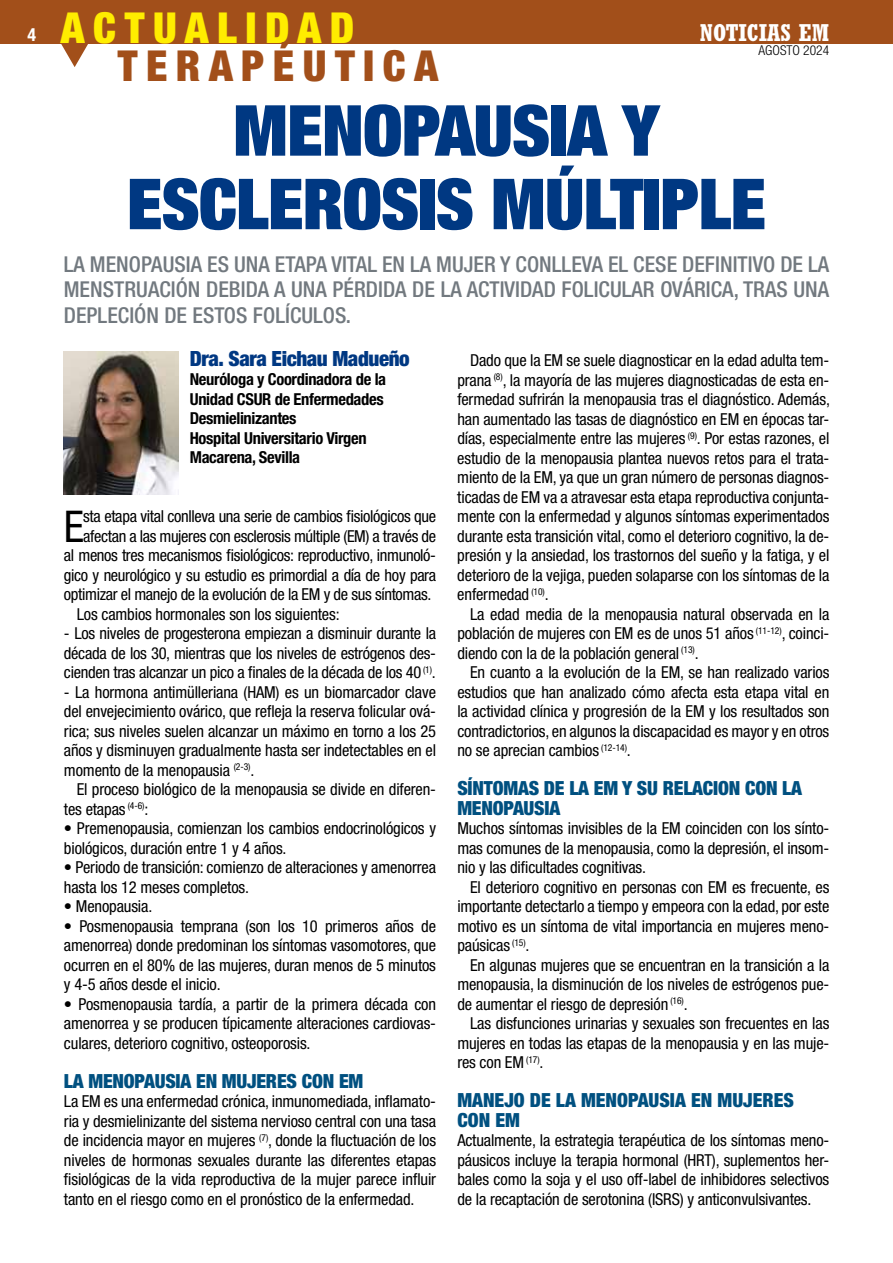
<style>
.page{position:relative;width:893px;height:1263px;background:#fff}
.page>*{position:absolute;margin:0;border:0;box-sizing:border-box;transform-origin:0 0}
.t1{font:900 expanded 70.5px/73.5px "Helvetica Neue";letter-spacing:-.01em;color:#003882;text-align:center}
.t2{font:condensed 43.8px "Helvetica Neue";color:#000}
.t3{font:900 condensed 42.75px "Helvetica Neue";letter-spacing:.2em;color:#a24f1a}
.t4{font:900 condensed 42.75px "Helvetica Neue";letter-spacing:.2em;color:#ffed00}
.t5{font:700 condensed 24px "Rockwell";color:#fff}
.t6{font:500 condensed 21.9px/25.5px "Helvetica Neue";color:#72797f;text-align:justify}
.t7{font:900 condensed 21px "Helvetica Neue";letter-spacing:-.02em;color:#003882}
.t8{font:900 condensed 19.5px/19.5px "Helvetica Neue";letter-spacing:-.01em;color:#005080}
.t9{font:700 condensed 18px "Helvetica Neue";color:#fff}
.t10{font:condensed 16.5px/19.5px "Helvetica Neue";letter-spacing:-.01em;color:#000;text-align:justify}
.t11{font:700 condensed 16.5px/19.5px "Helvetica Neue";letter-spacing:-.02em;color:#000}
.t12{font:300 condensed 13.5px "Helvetica Neue";color:#000}
.s1{font-family:"Helvetica Neue";font-size:18px}
</style>
<div class="page">
<img style="left:64px;top:352px;width:114px;height:142px">
<div style="left:0;top:0;width:893px;height:44px;background:#a24f1a"></div>
<svg style="left:61px;top:44px;width:27px;height:23px"></svg>
<h3 class="t4" style="left:61px;top:2px;width:295px">ACTUALIDAD</h3>
<p class="t9" style="left:27px;top:23px;width:10px">4</p>
<h3 class="t5" style="left:700px;top:19px;width:159px">NOTICIAS EM <span class="s1">4</span></h3>
<h3 class="t3" style="left:118px;top:39px;width:322px">TERAPÉUTICA</h3>
<p class="t12" style="left:758px;top:42px;width:72px">AGOSTO 2024</p>
<h1 class="t1" style="left:127px;top:92px;width:640px">MENOPAUSIA Y<br>ESCLEROSIS MÚLTIPLE</h1>
<h3 class="t6" style="left:64px;top:251px;width:767px">LA MENOPAUSIA ES UNA ETAPA VITAL EN LA MUJER Y CONLLEVA EL CESE DEFINITIVO DE LA MENSTRUACIÓN DEBIDA A UNA PÉRDIDA DE LA ACTIVIDAD FOLICULAR OVÁRICA, TRAS UNA DEPLECIÓN DE ESTOS FOLÍCULOS.</h3>
<p class="t7" style="left:190px;top:345px;width:221px">Dra. Sara Eichau Madueño</p>
<p class="t11" style="left:190px;top:369px;width:198px">Neuróloga y Coordinadora de la<br>Unidad CSUR de Enfermedades<br>Desmielinizantes<br>Hospital Universitario Virgen<br>Macarena, Sevilla</p>
<h2 class="t2" style="left:64px;top:501px;width:22px">E</h2>
<p class="t10" style="left:83px;top:506px;width:354px">sta etapa vital conlleva una serie de cambios fisiológicos que</p>
<p class="t10" style="left:83px;top:526px;width:354px">afectan a las mujeres con esclerosis múltiple (EM) a través de</p>
<p class="t10" style="left:64px;top:545px;width:374px">al menos tres mecanismos fisiológicos: reproductivo, inmunoló-</p>
<p class="t10" style="left:64px;top:565px;width:374px">gico y neurológico y su estudio es primordial a día de hoy para</p>
<p class="t10" style="left:64px;top:584px;width:369px">optimizar el manejo de la evolución de la EM y de sus síntomas.</p>
<p class="t10" style="left:77px;top:604px;width:264px">Los cambios hormonales son los siguientes:</p>
<p class="t10" style="left:64px;top:623px;width:374px">- Los niveles de progesterona empiezan a disminuir durante la década de los 30, mientras que los niveles de estrógenos des&shy;cienden tras alcanzar un pico a finales de la década de los 40 <sup>(1)</sup>.</p>
<p class="t10" style="left:64px;top:682px;width:374px">- La hormona antimülleriana (HAM) es un biomarcador clave del envejecimiento ovárico, que refleja la reserva folicular ová&shy;rica; sus niveles suelen alcanzar un máximo en torno a los 25 años y disminuyen gradualmente hasta ser indetectables en el momento de la menopausia <sup>(2-3)</sup>.</p>
<p class="t10" style="left:64px;top:779px;width:374px;text-indent:13px">El proceso biológico de la menopausia se divide en diferen&shy;tes etapas <sup>(4-6)</sup>:</p>
<p class="t10" style="left:64px;top:818px;width:374px">• Premenopausia, comienzan los cambios endocrinológicos y biológicos, duración entre 1 y 4 años.</p>
<p class="t10" style="left:64px;top:857px;width:374px">• Periodo de transición: comienzo de alteraciones y amenorrea hasta los 12 meses completos.</p>
<p class="t10" style="left:64px;top:896px;width:90px">• Menopausia.</p>
<p class="t10" style="left:64px;top:916px;width:374px">• Posmenopausia temprana (son los 10 primeros años de amenorrea) donde predominan los síntomas vasomotores, que ocurren en el 80% de las mujeres, duran menos de 5 minutos y 4-5 años desde el inicio.</p>
<p class="t10" style="left:64px;top:994px;width:374px">• Posmenopausia tardía, a partir de la primera década con amenorrea y se producen típicamente alteraciones cardiovas&shy;culares, deterioro cognitivo, osteoporosis.</p>
<p class="t8" style="left:64px;top:1071px;width:301px">LA MENOPAUSIA EN MUJERES CON EM</p>
<p class="t10" style="left:64px;top:1091px;width:374px">La EM es una enfermedad crónica, inmunomediada, inflamato&shy;ria y desmielinizante del sistema nervioso central con una tasa de incidencia mayor en mujeres <sup>(7)</sup>, donde la fluctuación de los niveles de hormonas sexuales durante las diferentes etapas fisiológicas de la vida reproductiva de la mujer parece influir tanto en el riesgo como en el pronóstico de la enfermedad.</p>
<p class="t10" style="left:457px;top:350px;width:374px;text-indent:13px">Dado que la EM se suele diagnosticar en la edad adulta tem&shy;prana <sup>(8)</sup>, la mayoría de las mujeres diagnosticadas de esta en&shy;fermedad sufrirán la menopausia tras el diagnóstico. Además, han aumentado las tasas de diagnóstico en EM en épocas tar&shy;días, especialmente entre las mujeres <sup>(9)</sup>. Por estas razones, el estudio de la menopausia plantea nuevos retos para el trata&shy;miento de la EM, ya que un gran número de personas diagnos&shy;ticadas de EM va a atravesar esta etapa reproductiva conjunta&shy;mente con la enfermedad y algunos síntomas experimentados durante esta transición vital, como el deterioro cognitivo, la de&shy;presión y la ansiedad, los trastornos del sueño y la fatiga, y el deterioro de la vejiga, pueden solaparse con los síntomas de la enfermedad <sup>(10)</sup>.</p>
<p class="t10" style="left:457px;top:604px;width:374px;text-indent:13px">La edad media de la menopausia natural observada en la población de mujeres con EM es de unos 51 años <sup>(11-12)</sup>, coinci&shy;diendo con la de la población general <sup>(13)</sup>.</p>
<p class="t10" style="left:457px;top:662px;width:374px;text-indent:13px">En cuanto a la evolución de la EM, se han realizado varios estudios que han analizado cómo afecta esta etapa vital en la actividad clínica y progresión de la EM y los resultados son contradictorios, en algunos la discapacidad es mayor y en otros no se aprecian cambios <sup>(12-14)</sup>.</p>
<p class="t8" style="left:457px;top:778px;width:346px">SÍNTOMAS DE LA EM Y SU RELACION CON LA<br>MENOPAUSIA</p>
<p class="t10" style="left:457px;top:818px;width:374px">Muchos síntomas invisibles de la EM coinciden con los sínto&shy;mas comunes de la menopausia, como la depresión, el insom&shy;nio y las dificultades cognitivas.</p>
<p class="t10" style="left:457px;top:877px;width:374px;text-indent:13px">El deterioro cognitivo en personas con EM es frecuente, es importante detectarlo a tiempo y empeora con la edad, por este motivo es un síntoma de vital importancia en mujeres meno&shy;paúsicas <sup>(15)</sup>.</p>
<p class="t10" style="left:457px;top:955px;width:374px;text-indent:13px">En algunas mujeres que se encuentran en la transición a la menopausia, la disminución de los niveles de estrógenos pue&shy;de aumentar el riesgo de depresión <sup>(16)</sup>.</p>
<p class="t10" style="left:457px;top:1013px;width:374px;text-indent:13px">Las disfunciones urinarias y sexuales son frecuentes en las mujeres en todas las etapas de la menopausia y en las muje&shy;res con EM <sup>(17)</sup>.</p>
<p class="t8" style="left:457px;top:1090px;width:338px">MANEJO DE LA MENOPAUSIA EN MUJERES<br>CON EM</p>
<p class="t10" style="left:457px;top:1130px;width:374px">Actualmente, la estrategia terapéutica de los síntomas meno&shy;páusicos incluye la terapia hormonal (HRT), suplementos her&shy;bales como la soja y el uso off-label de inhibidores selectivos de la recaptación de serotonina (ISRS) y anticonvulsivantes.</p>
</div>
